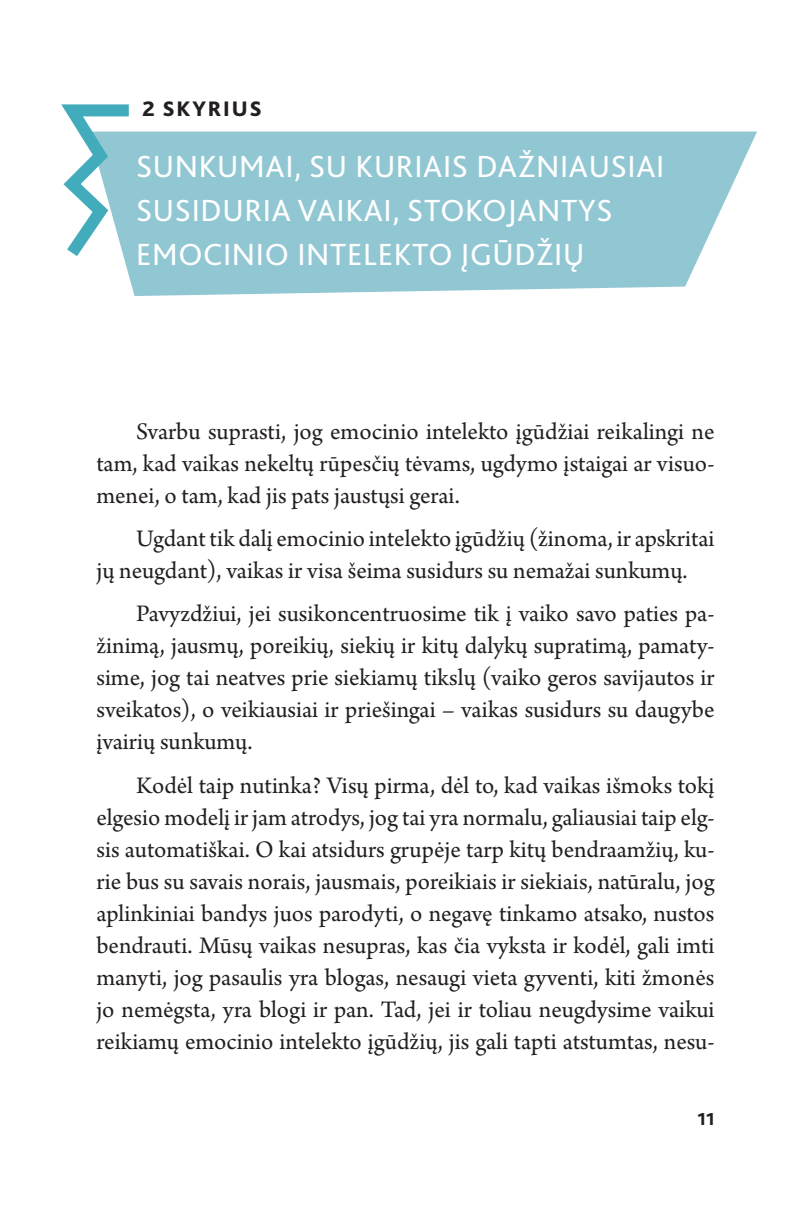
<style>
.page{position:relative;width:811px;height:1208px;background:#fff}
.page>*{position:absolute;margin:0;border:0;box-sizing:border-box;transform-origin:0 0}
.didelis_pavadinimai{font:32px/44px "Bliss 2";letter-spacing:.02em;color:#fff}
.tekstas{font:25px/32px "Arno Pro";color:#231f20;text-align:justify}
.SKYRIUS{font:800 22px "Bliss 2";letter-spacing:.08em;color:#231f20}
.t1{font:800 18px "Bliss 2";color:#231f20}
</style>
<div class="page">
<svg style="left:127px;top:132px;width:630px;height:164px;background:#9acbd5"></svg>
<svg style="left:61px;top:104px;width:80px;height:165px"></svg>
<p class="SKYRIUS" style="left:142px;top:95px;width:121px">2 SKYRIUS</p>
<p class="didelis_pavadinimai" style="left:136px;top:144px;width:530px">SUNKUMAI, SU KURIAIS DAŽNIAUSIAI<br>SUSIDURIA VAIKAI, STOKOJANTYS<br>EMOCINIO INTELEKTO ĮGŪDŽIŲ</p>
<p class="tekstas" style="left:96px;top:416px;width:619px;text-indent:40px">Svarbu suprasti, jog emocinio intelekto įgūdžiai reikalingi ne tam, kad vaikas nekeltų rūpesčių tėvams, ugdymo įstaigai ar visuo&shy;menei, o tam, kad jis pats jaustųsi gerai.</p>
<p class="tekstas" style="left:96px;top:524px;width:619px;text-indent:40px">Ugdant tik dalį emocinio intelekto įgūdžių (žinoma, ir apskritai jų neugdant), vaikas ir visa šeima susidurs su nemažai sunkumų.</p>
<p class="tekstas" style="left:96px;top:599px;width:620px;text-indent:40px">Pavyzdžiui, jei susikoncentruosime tik į vaiko savo paties pa&shy;žinimą, jausmų, poreikių, siekių ir kitų dalykų supratimą, pamaty&shy;sime, jog tai neatves prie siekiamų tikslų (vaiko geros savijautos ir sveikatos), o veikiausiai ir priešingai – vaikas susidurs su daugybe įvairių sunkumų.</p>
<p class="tekstas" style="left:96px;top:770px;width:620px;text-indent:40px">Kodėl taip nutinka? Visų pirma, dėl to, kad vaikas išmoks tokį elgesio modelį ir jam atrodys, jog tai yra normalu, galiausiai taip elg&shy;sis automatiškai. O kai atsidurs grupėje tarp kitų bendraamžių, ku&shy;rie bus su savais norais, jausmais, poreikiais ir siekiais, natūralu, jog aplinkiniai bandys juos parodyti, o negavę tinkamo atsako, nustos bendrauti. Mūsų vaikas nesupras, kas čia vyksta ir kodėl, gali imti manyti, jog pasaulis yra blogas, nesaugi vieta gyventi, kiti žmonės jo nemėgsta, yra blogi ir pan. Tad, jei ir toliau neugdysime vaikui reikiamų emocinio intelekto įgūdžių, jis gali tapti atstumtas, nesu-</p>
<p class="t1" style="left:697px;top:1107px;width:18px">11</p>
</div>
